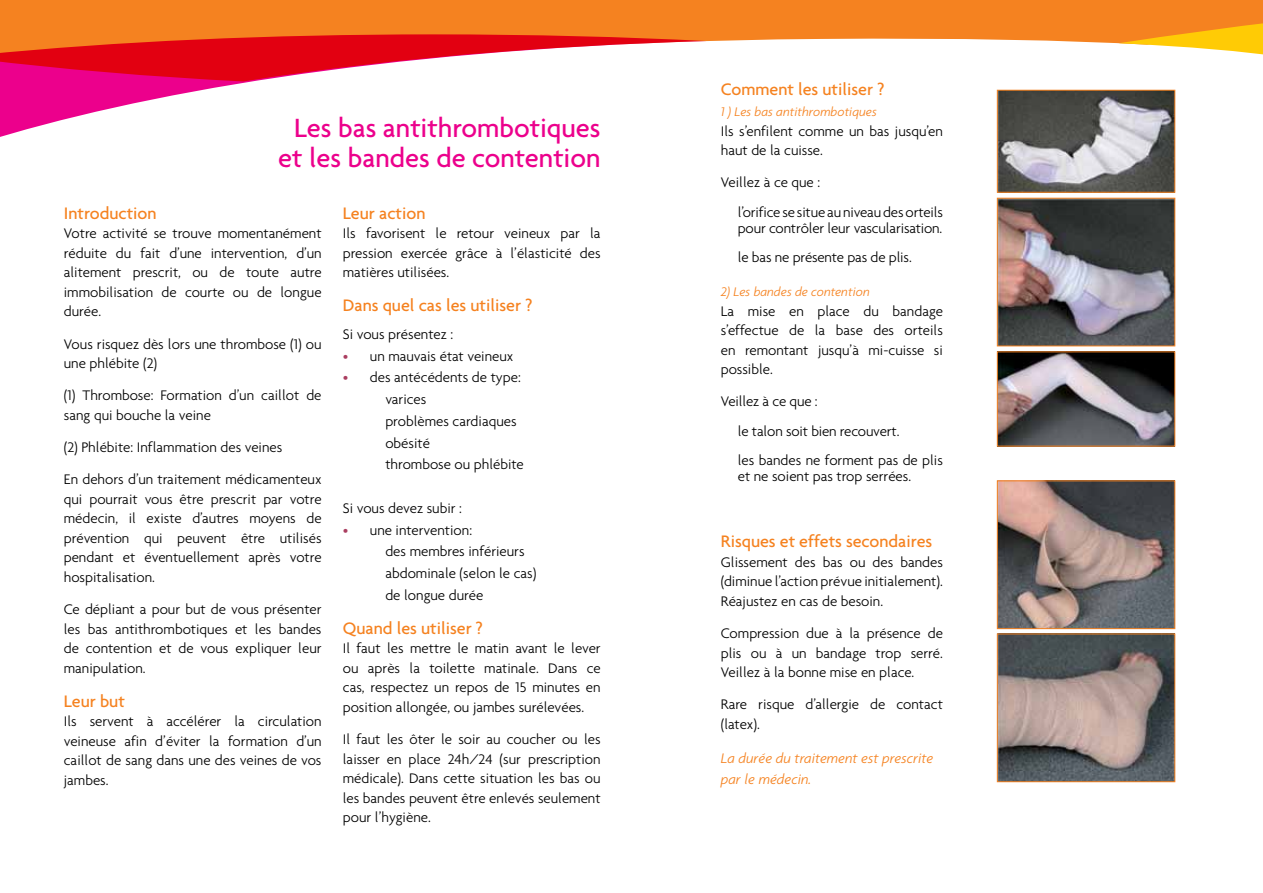
<style>
.page{position:relative;width:1263px;height:893px;background:#fff}
.page>*{position:absolute;margin:0;border:0;box-sizing:border-box;transform-origin:0 0}
.t1{font:500 28.5px/30px "Agenda";color:#ec008c;text-align:center}
.t2{font:500 18px "Agenda";color:#f58220}
.t3{font:300 15px/19.5px "Agenda";color:#000}
.t4{font:italic 300 15px/21px "Agenda";color:#f58220}
.t5{font:italic 300 13.5px "Agenda";color:#f58220}
.s1{color:#aa3e60}
</style>
<div class="page">
<div style="left:0;top:0;width:1263px;height:44px;background:#f58220"></div>
<svg style="left:1118px;top:21px;width:145px;height:34px"></svg>
<svg style="left:0;top:34px;width:706px;height:103px"></svg>
<img style="left:999px;top:200px;width:174px;height:144px">
<div style="left:997px;top:198px;width:178px;height:148px;border:1px solid #f58220"></div>
<img style="left:999px;top:353px;width:174px;height:91px">
<img style="left:999px;top:92px;width:174px;height:99px">
<div style="left:997px;top:90px;width:178px;height:103px;border:1px solid #f58220"></div>
<img style="left:999px;top:482px;width:174px;height:145px">
<div style="left:997px;top:480px;width:178px;height:149px;border:1px solid #f58220"></div>
<img style="left:999px;top:636px;width:174px;height:144px">
<div style="left:997px;top:634px;width:178px;height:148px;border:1px solid #f58220"></div>
<h1 class="t1" style="left:278px;top:112px;width:324px">Les bas antithrombotiques et les bandes de contention</h1>
<p class="t2" style="left:64px;top:202px;width:94px">I ntroduction</p>
<p class="t3" style="left:64px;top:224px;width:259px;text-align:justify">Votre activité se trouve momentanément réduite du fait d’une intervention, d’un alitement prescrit, ou de toute autre immobilisation de courte ou de longue durée.</p>
<p class="t3" style="left:64px;top:334px;width:259px">Vous risquez dès lors une thrombose (1) ou une phlébite (2)</p>
<p class="t3" style="left:64px;top:386px;width:259px">(1) Thrombose: Formation d’un caillot de sang qui bouche la veine</p>
<p class="t3" style="left:64px;top:431px;width:259px;line-height:32.2px">(2) Phlébite: Inflammation des veines<br>En dehors d’un traitement médicamenteux</p>
<p class="t3" style="left:64px;top:489px;width:259px;text-align:justify">qui pourrait vous être prescrit par votre médecin, il existe d’autres moyens de prévention qui peuvent être utilisés pendant et éventuellement après votre hospitalisation.</p>
<p class="t3" style="left:64px;top:599px;width:259px;text-align:justify">Ce dépliant a pour but de vous présenter les bas antithrombotiques et les bandes de contention et de vous expliquer leur manipulation.</p>
<p class="t2" style="left:64px;top:690px;width:63px">Leur but</p>
<p class="t3" style="left:64px;top:711px;width:259px;text-align:justify">Ils servent à accélérer la circulation veineuse afin d’éviter la formation d’un caillot de sang dans une des veines de vos jambes.</p>
<p class="t2" style="left:343px;top:202px;width:84px">Leur action</p>
<p class="t3" style="left:343px;top:224px;width:259px;text-align:justify">Ils favorisent le retour veineux par la pression exercée grâce à l’élasticité des matières utilisées.</p>
<p class="t2" style="left:343px;top:294px;width:191px">Dans quel cas les utiliser ?</p>
<p class="t3" style="left:343px;top:324px;width:112px">Si vous présentez :</p>
<p class="t3" style="left:343px;top:346px;width:172px"><span class="s1">•</span> un mauvais état veineux</p>
<p class="t3" style="left:385px;top:366px;width:140px;line-height:21.8px;text-indent:-43px"><span class="s1">•</span> des antécédents de type: varices<br>problèmes cardiaques obésité<br>thrombose ou phlébite</p>
<p class="t3" style="left:343px;top:498px;width:121px">Si vous devez subir :</p>
<p class="t3" style="left:385px;top:519px;width:153px;line-height:21.8px;text-indent:-43px"><span class="s1">•</span> une intervention:<br>des membres inférieurs abdominale (selon le cas) de longue durée</p>
<p class="t2" style="left:343px;top:617px;width:142px">Quand les utiliser ?</p>
<p class="t3" style="left:343px;top:638px;width:259px;text-align:justify">Il faut les mettre le matin avant le lever ou après la toilette matinale. Dans ce cas, respectez un repos de 15 minutes en position allongée, ou jambes surélevées.</p>
<p class="t3" style="left:343px;top:729px;width:259px;text-align:justify">Il faut les ôter le soir au coucher ou les laisser en place 24h/24 (sur prescription médicale). Dans cette situation les bas ou les bandes peuvent être enlevés seulement pour l’hygiène.</p>
<p class="t2" style="left:721px;top:78px;width:165px">Comment les utiliser ?</p>
<p class="t5" style="left:721px;top:104px;width:158px">1 ) Les bas antithrombotiques</p>
<p class="t3" style="left:721px;top:121px;width:224px">Ils s’enfilent comme un bas jusqu’en haut de la cuisse.</p>
<p class="t3" style="left:738px;top:168px;width:207px;line-height:29.2px;text-indent:-17px">Veillez à ce que :<br>l’orifice se situe au niveau des orteils</p>
<p class="t3" style="left:738px;top:213px;width:206px;line-height:29.2px">pour contrôler leur vascularisation. le bas ne présente pas de plis.</p>
<p class="t5" style="left:721px;top:284px;width:150px">2) Les bandes de contention</p>
<p class="t3" style="left:721px;top:301px;width:224px;text-align:justify">La mise en place du bandage s’effectue de la base des orteils en remontant jusqu’à mi-cuisse si possible.</p>
<p class="t3" style="left:738px;top:387px;width:207px;line-height:29.2px;text-indent:-17px">Veillez à ce que :<br>le talon soit bien recouvert.<br>les bandes ne forment pas de plis</p>
<p class="t3" style="left:738px;top:467px;width:175px">et ne soient pas trop serrées.</p>
<p class="t2" style="left:721px;top:531px;width:213px">Risques et effets secondaires</p>
<p class="t3" style="left:721px;top:552px;width:224px;text-align:justify">Glissement des bas ou des bandes (diminue l’action prévue initialement).<br>Réajustez en cas de besoin.</p>
<p class="t3" style="left:721px;top:623px;width:224px;text-align:justify">Compression due à la présence de plis ou à un bandage trop serré.<br>Veillez à la bonne mise en place.</p>
<p class="t3" style="left:721px;top:695px;width:224px">Rare risque d’allergie de contact (latex).</p>
<p class="t4" style="left:721px;top:747px;width:214px">La durée du traitement est prescrite par le médecin.</p>
</div>
